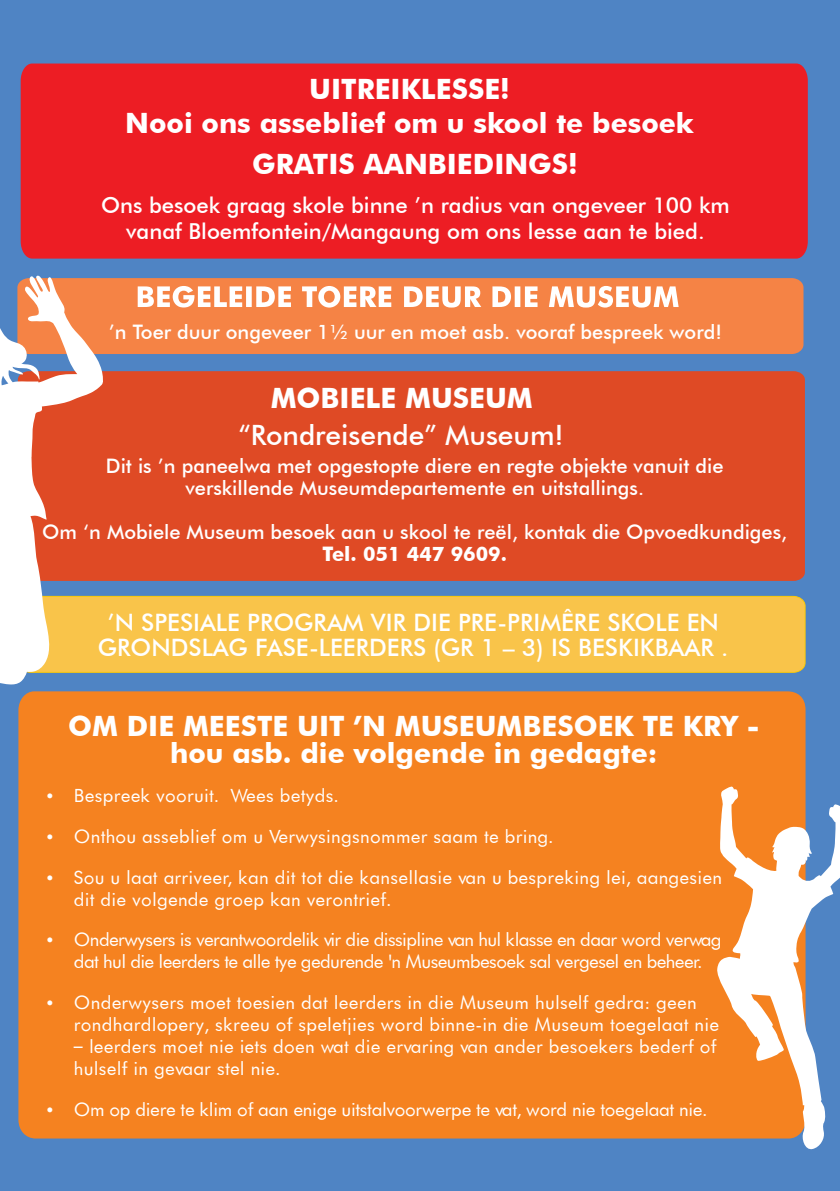
<style>
.page{position:relative;width:840px;height:1191px;background:#fff}
.page>*{position:absolute;margin:0;border:0;box-sizing:border-box;transform-origin:0 0}
.t1{font:700 28px/33.6px "Futura BT";color:#fff;text-align:center}
.t2{font:500 28px "Futura BT";color:#fff}
.t3{font:500 24px/24.6px "Futura BT";color:#fff;text-align:center}
.t4{font:500 22px "Futura BT";color:#fff}
.t5{font:500 20px/22px "Futura BT";color:#fff;text-align:center}
.t6{font:700 20px "Futura BT";color:#fff}
.t7{font:17.8px/22px "Futurist";color:#fff}
.t8{font:17.8px/22px "Futurist";letter-spacing:-.05em;color:#fff}
.t9{font:17.8px "Futurist";letter-spacing:-.03em;color:#fff}
</style>
<div class="page">
<div style="left:0;top:0;width:839px;height:1191px;background:#4f84c4"></div>
<div style="left:104px;top:596px;width:701px;height:76px;background:#f9c44a"></div>
<div style="left:104px;top:371px;width:700px;height:210px;background:#df4a25"></div>
<div style="left:104px;top:278px;width:699px;height:76px;background:#f58345"></div>
<div style="left:18px;top:691px;width:787px;height:447px;background:#f58220"></div>
<div style="left:21px;top:64px;width:786px;height:195px;background:#ed1d24"></div>
<div style="left:41px;top:809px;width:18px;height:11px;background:#f58220;border-radius:50%"></div>
<div style="left:40px;top:912px;width:18px;height:11px;background:#f58220;border-radius:50%"></div>
<div style="left:39px;top:912px;width:20px;height:11px;border:1px solid #f58220;border-radius:50%"></div>
<div style="left:42px;top:975px;width:19px;height:11px;background:#f58220;border-radius:50%"></div>
<div style="left:40px;top:1082px;width:19px;height:11px;background:#f58220;border-radius:50%"></div>
<svg style="left:0;top:275px;width:104px;height:409px;background:#e2a990"></svg>
<svg style="left:715px;top:786px;width:124px;height:364px"></svg>
<svg style="left:138px;top:286px;width:540px;height:21px;background:#fac5a8"></svg>
<div style="left:41px;top:849px;width:19px;height:11px;background:#f58220;border-radius:50%"></div>
<svg style="left:48px;top:875px;width:4px;height:5px"></svg>
<svg style="left:48px;top:793px;width:4px;height:5px"></svg>
<svg style="left:48px;top:834px;width:4px;height:5px"></svg>
<svg style="left:48px;top:1000px;width:4px;height:5px"></svg>
<svg style="left:48px;top:937px;width:4px;height:5px"></svg>
<svg style="left:47px;top:1107px;width:5px;height:5px"></svg>
<h1 class="t1" style="left:125px;top:72px;width:570px">UITREIKLESSE!<br>Nooi ons asseblief om u skool te besoek</h1>
<h1 class="t1" style="left:252px;top:147px;width:327px">GRATIS AANBIEDINGS!</h1>
<p class="t4" style="left:101px;top:192px;width:630px">Ons besoek graag skole binne ’n radius van ongeveer 100 km</p>
<p class="t4" style="left:126px;top:218px;width:579px">vanaf Bloemfontein/Mangaung om ons lesse aan te bied.</p>
<p class="t5" style="left:109px;top:321px;width:614px">’n Toer duur ongeveer 1½ uur en moet asb. vooraf bespreek word!</p>
<h1 class="t1" style="left:270px;top:381px;width:263px">MOBIELE MUSEUM</h1>
<h1 class="t2" style="left:238px;top:418px;width:326px">“Rondreisende” Museum!</h1>
<p class="t5" style="left:106px;top:454px;width:619px">Dit is ’n paneelwa met opgestopte diere en regte objekte vanuit die verskillende Museumdepartemente en uitstallings.</p>
<p class="t5" style="left:42px;top:520px;width:746px">Om ‘n Mobiele Museum besoek aan u skool te reël, kontak die Opvoedkundiges,</p>
<p class="t6" style="left:322px;top:541px;width:186px">Tel. 051 447 9609.</p>
<h2 class="t3" style="left:98px;top:610px;width:631px">’N SPESIALE PROGRAM VIR DIE PRE-PRIMÊRE SKOLE EN<br>GRONDSLAG FASE-LEERDERS (GR 1 – 3) IS BESKIKBAAR .</h2>
<h1 class="t1" style="left:68px;top:712px;width:692px;line-height:26.8px">OM DIE MEESTE UIT ’N MUSEUMBESOEK TE KRY - hou asb. die volgende in gedagte:</h1>
<p class="t7" style="left:74px;top:784px;width:266px">Bespreek vooruit. Wees betyds.</p>
<p class="t7" style="left:74px;top:825px;width:481px">Onthou asseblief om u Verwysingsnommer saam te bring.</p>
<p class="t7" style="left:74px;top:865px;width:649px">Sou u laat arriveer, kan dit tot die kansellasie van u bespreking lei, aangesien dit die volgende groep kan verontrief.</p>
<p class="t8" style="left:74px;top:928px;width:649px">Onderwysers is verantwoordelik vir die dissipline van hul klasse en daar word verwag dat hul die leerders te alle tye gedurende 'n Museumbesoek sal vergesel en beheer.</p>
<p class="t7" style="left:74px;top:991px;width:646px">Onderwysers moet toesien dat leerders in die Museum hulself gedra: geen rondhardlopery, skreeu of speletjies word binne-in die Museum toegelaat nie</p>
<p class="t7" style="left:74px;top:1035px;width:644px">– leerders moet nie iets doen wat die ervaring van ander besoekers bederf of hulself in gevaar stel nie.</p>
<p class="t9" style="left:74px;top:1098px;width:634px">Om op diere te klim of aan enige uitstalvoorwerpe te vat, word nie toegelaat nie.</p>
</div>
